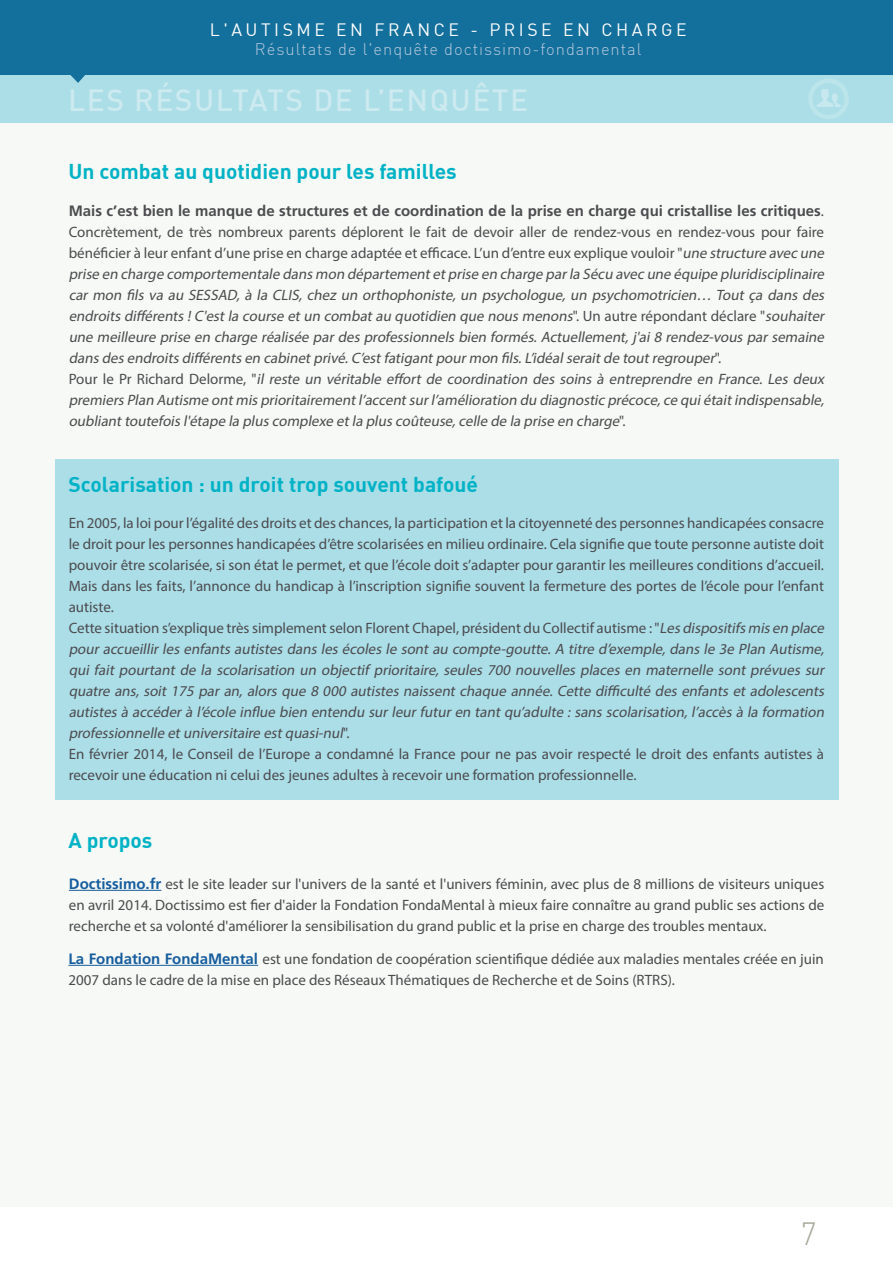
<style>
.page{position:relative;width:893px;height:1263px;background:#fff}
.page>*{position:absolute;margin:0;border:0;box-sizing:border-box;transform-origin:0 0}
.t1{font:300 31.5px "DIN";color:#a7a99a}
.t2{font:500 30px "DIN";letter-spacing:.05em;color:#cceaef}
.t3{font:700 21px "DIN";color:#00b2c5}
.t4{font:17.55px "DIN";letter-spacing:.2em;color:#fff}
.t5{font:300 16.5px "DIN";letter-spacing:.06em;color:#b2c8dd}
.t6{font:15px/21px "Myriad Pro";color:#4c4b4f}
.t7{font:italic 15px/21px "Myriad Pro";letter-spacing:-.015em;color:#4c4b4f}
.t8{font:700 15px "Frutiger LT Std";color:#4c4b4f}
.s1{font-family:"Myriad Pro";font-weight:400}
.s2{font-style:normal}
.s3{font-style:italic}
.s4{font-family:"Frutiger LT Std";font-weight:700;color:#175d9e}
</style>
<div class="page">
<div style="left:0;top:43px;width:893px;height:80px;background:#abdee7"></div>
<div style="left:0;top:0;width:893px;height:74px;background:#136f9b"></div>
<svg style="left:68px;top:74px;width:19px;height:9px"></svg>
<svg style="left:817px;top:89px;width:24px;height:18px"></svg>
<div style="left:808px;top:79px;width:41px;height:40px;border:4px solid #bce4eb;border-radius:50%"></div>
<div style="left:55px;top:459px;width:784px;height:340px;background:#abdee7"></div>
<hr style="left:69px;top:890px;width:92px;height:1px;background:#175d9e">
<hr style="left:68px;top:965px;width:190px;height:1px;background:#175d9e">
<p class="t4" style="left:210px;top:19px;width:478px">L'AUTISME EN FRANCE - PRISE EN CHARGE</p>
<p class="t5" style="left:255px;top:39px;width:388px">Résultats de l'enquête doctissimo-fondamental</p>
<h2 class="t2" style="left:68px;top:81px;width:462px">LES RÉSULTATS DE L’ENQUÊTE</h2>
<h3 class="t3" style="left:68px;top:157px;width:390px">Un combat au quotidien pour les familles</h3>
<p class="t8" style="left:69px;top:202px;width:757px">Mais c’est bien le manque de structures et de coordination de la prise en charge qui cristallise les critiques<span class="s1">.</span></p>
<p class="t7" style="left:69px;top:222px;width:760px"><span class="s2">Concrètement, de très nombreux parents déplorent le fait de devoir aller de rendez-vous en rendez-vous pour faire bénéficier à leur enfant d’une prise en charge adaptée et efficace. L’un d’entre eux explique vouloir "</span>une structure avec une prise en charge comportementale dans mon départementetprise en charge parla Sécu avec une équipe pluridisciplinaire car mon fils va au SESSAD, à la CLIS, chez un orthophoniste, un psychologue, un psychomotricien… Tout ça dans des endroits différents !C'estla course etun combatau quotidien que nous menons<span class="s2">". U n a u t re ré p o n d a n t d é c l a re "</span> souhaiter une meilleure prise en charge réalisée par des professionnels bien formés. Actuellement, j 'ai 8 rendez-vous par semaine dans des endroits différents en cabinetprivé.C’estfatigantpourmon fils.L’idéalseraitde toutregrouper<span class="s2">".<br>P o u r l e P r R i c h a r d D e l o r m e , "</span> il reste un véritable effort de coordination des soins à entreprendre en France. Les deux premiers Plan Autisme ontmis prioritairementl’accentsurl’amélioration du diagnostic précoce,ce quiétaitindispensable, oublianttoutefois l'étape la plus complexe etla plus coûteuse,celle de la prise en charge<span class="s2">".</span></p>
<h3 class="t3" style="left:68px;top:471px;width:411px">Scolarisation : un droit trop souvent bafoué</h3>
<p class="t6" style="left:69px;top:512px;width:760px">En 2005, la loi pour l’égalité des droits et des chances, la participation et la citoyenneté des personnes handicapées consacre le droit pour les personnes handicapées d’être scolarisées en milieu ordinaire. Cela signifie que toute personne autiste doit pouvoir être scolarisée, si son état le permet, et que l’école doit s’adapter pour garantir les meilleures conditions d’accueil.<br>Mais dans les faits, l’annonce du handicap à l’inscription signifie souvent la fermeture des portes de l’école pour l’enfant autiste.<br>Cette situation s’explique très simplement selon Florent Chapel, président du Collectif autisme : "<span class="s3">Les dispositifs mis en place pour accueillir les enfants autistes dans les écoles le sont au compte-goutte. A titre d’exemple, dans le 3e Plan Autisme, qui fait pourtant de la scolarisation un objectif prioritaire, seules 700 nouvelles places en maternelle sont prévues sur quatre ans, soit 175 par an, alors que 8 000 autistes naissent chaque année. Cette difficulté des enfants et adolescents autistes à accéderà l’école influe bien entendu surleurfuturen tantqu’adulte :sans scolarisation,l’accès à la formation professionnelle etuniversitaire estquasi-nul</span>".<br>En février 2014, le Conseil de l’Europe a condamné la France pour ne pas avoir respecté le droit des enfants autistes à recevoir une éducation ni celui des jeunes adultes à recevoir une formation professionnelle.</p>
<h3 class="t3" style="left:68px;top:826px;width:86px">A propos</h3>
<p class="t6" style="left:69px;top:873px;width:757px;text-align:justify"><span class="s4">Doctissimo.fr</span> est le site leader sur l'univers de la santé et l'univers féminin, avec plus de 8 millions de visiteurs uniques en avril 2014. Doctissimo est fier d'aider la Fondation FondaMental à mieux faire connaître au grand public ses actions de recherche et sa volonté d'améliorer la sensibilisation du grand public et la prise en charge des troubles mentaux.</p>
<p class="t6" style="left:68px;top:948px;width:757px"><span class="s4">La Fondation FondaMental</span> est une fondation de coopération scientifique dédiée aux maladies mentales créée en juin<br>2007 dans le cadre de la mise en place des Réseaux Thématiques de Recherche et de Soins (RTRS).</p>
<h1 class="t1" style="left:800px;top:1214px;width:18px">7</h1>
</div>
